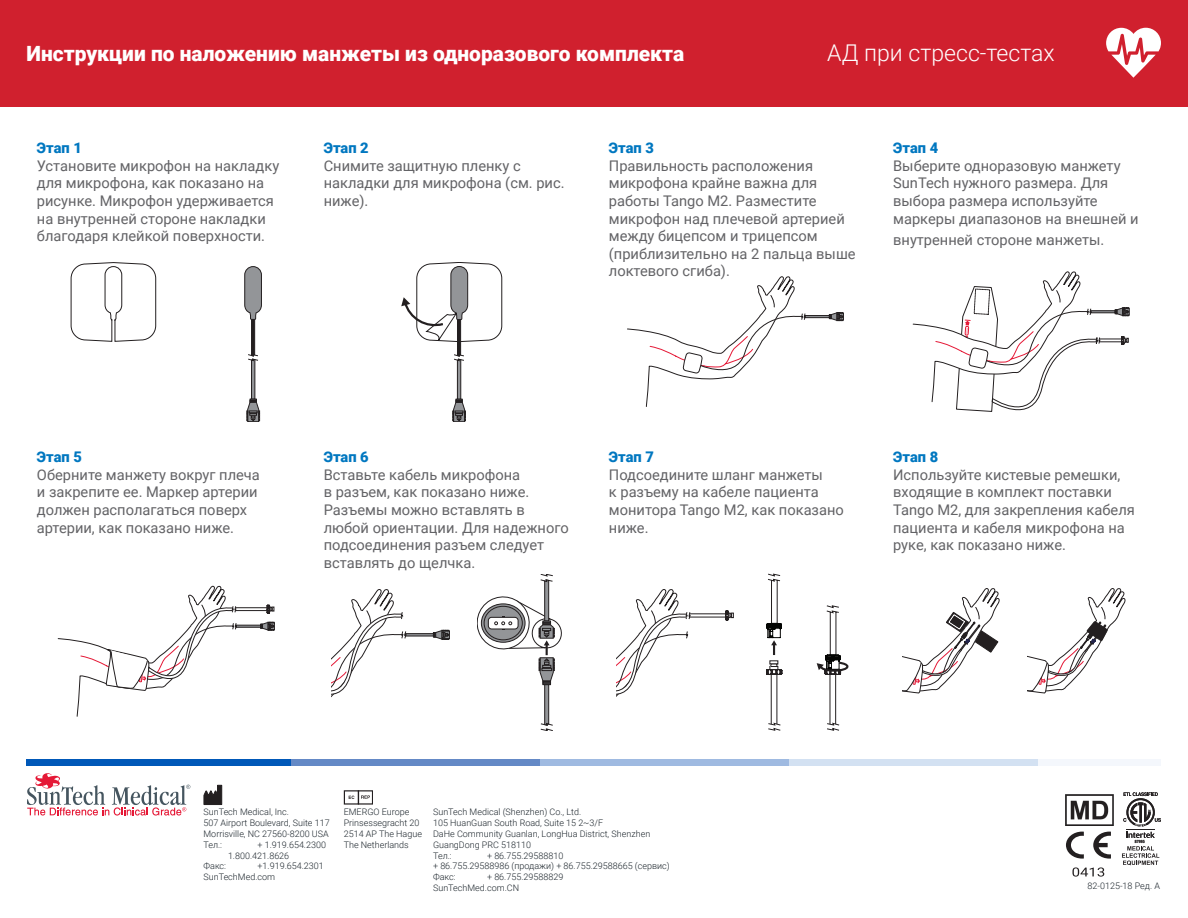
<style>
.page{position:relative;width:1188px;height:918px;background:#fff}
.page>*{position:absolute;margin:0;border:0;box-sizing:border-box;transform-origin:0 0}
.t1{font:300 23.1px "Roboto";color:#fff}
.t2{font:900 21px "Roboto";color:#fff}
.t3{font:14.7px/17.5px "Roboto";color:#636366}
.t4{font:900 14.7px "Roboto";color:#0077c0}
.t5{font:300 9px "Roboto";color:#1b242b}
.t6{font:700 4.35px "Arial Narrow";color:#231f20}
</style>
<div class="page">
<div style="left:0;top:0;width:1188px;height:107px;background:#d0202e"></div>
<svg style="left:1106px;top:28px;width:55px;height:50px"></svg>
<svg style="left:71px;top:262px;width:191px;height:160px"></svg>
<svg style="left:58px;top:586px;width:217px;height:131px"></svg>
<div style="left:417px;top:264px;width:85px;height:76px;border:1px solid #231f20;border-radius:14px"></div>
<svg style="left:401px;top:266px;width:67px;height:156px"></svg>
<svg style="left:627px;top:276px;width:217px;height:131px"></svg>
<svg style="left:913px;top:272px;width:216px;height:140px"></svg>
<svg style="left:902px;top:588px;width:98px;height:106px"></svg>
<svg style="left:1028px;top:588px;width:97px;height:106px"></svg>
<svg style="left:616px;top:589px;width:118px;height:108px"></svg>
<svg style="left:766px;top:574px;width:16px;height:156px"></svg>
<svg style="left:817px;top:605px;width:32px;height:125px"></svg>
<svg style="left:477px;top:574px;width:85px;height:157px"></svg>
<div style="left:485px;top:653px;width:46px;height:81px;background:#fff"></div>
<div style="left:689px;top:624px;width:49px;height:23px;background:#fff"></div>
<svg style="left:332px;top:589px;width:118px;height:108px"></svg>
<div style="left:404px;top:605px;width:49px;height:22px;background:#fff"></div>
<div style="left:26px;top:759px;width:265px;height:7px;background:#0058b8"></div>
<div style="left:291px;top:759px;width:249px;height:7px;background:#6489c6"></div>
<div style="left:540px;top:759px;width:250px;height:7px;background:#9fbae1"></div>
<div style="left:790px;top:759px;width:249px;height:7px;background:#d3e1f2"></div>
<div style="left:1039px;top:759px;width:122px;height:7px;background:#f4f7fc"></div>
<div style="left:358px;top:790px;width:15px;height:15px;border:1px solid #231f20"></div>
<svg style="left:349px;top:796px;width:5px;height:3px"></svg>
<svg style="left:361px;top:795px;width:9px;height:4px"></svg>
<div style="left:344px;top:790px;width:15px;height:15px;border:1px solid #231f20"></div>
<svg style="left:204px;top:785px;width:18px;height:20px"></svg>
<svg style="left:1123px;top:792px;width:38px;height:46px"></svg>
<svg style="left:1122px;top:846px;width:37px;height:19px"></svg>
<svg style="left:27px;top:773px;width:163px;height:43px"></svg>
<svg style="left:1066px;top:832px;width:18px;height:27px"></svg>
<svg style="left:1093px;top:832px;width:18px;height:27px"></svg>
<svg style="left:1072px;top:867px;width:32px;height:10px"></svg>
<img style="left:1065px;top:794px;width:48px;height:31px">
<p class="t2" style="left:26px;top:38px;width:659px">Инструкции по наложению манжеты из одноразового комплекта</p>
<p class="t1" style="left:827px;top:37px;width:229px">АД при стресс-тестах</p>
<p class="t4" style="left:37px;top:138px;width:47px">Этап 1</p>
<p class="t3" style="left:37px;top:156px;width:244px">Установите микрофон на накладку для микрофона, как показано на рисунке. Микрофон удерживается на внутренней стороне накладки благодаря клейкой поверхности.</p>
<p class="t4" style="left:324px;top:138px;width:47px">Этап 2</p>
<p class="t3" style="left:324px;top:156px;width:242px">Снимите защитную пленку с накладки для микрофона (см. рис. ниже).</p>
<p class="t4" style="left:609px;top:138px;width:47px">Этап 3</p>
<p class="t3" style="left:609px;top:156px;width:248px">Правильность расположения микрофона крайне важна для работы Tango M2. Разместите микрофон над плечевой артерией между бицепсом и трицепсом (приблизительно на 2 пальца выше локтевого сгиба).</p>
<p class="t4" style="left:893px;top:138px;width:47px">Этап 4</p>
<p class="t3" style="left:893px;top:156px;width:247px">Выберите одноразовую манжету<br>SunTech нужного размера. Для выбора размера используйте маркеры диапазонов на внешней и</p>
<p class="t3" style="left:893px;top:231px;width:213px">внутренней стороне манжеты.</p>
<p class="t4" style="left:37px;top:447px;width:47px">Этап 5</p>
<p class="t3" style="left:37px;top:465px;width:224px">Оберните манжету вокруг плеча и закрепите ее. Маркер артерии должен располагаться поверх артерии, как показано ниже.</p>
<p class="t4" style="left:324px;top:447px;width:47px">Этап 6</p>
<p class="t3" style="left:324px;top:465px;width:247px">Вставьте кабель микрофона<br>в разъем, как показано ниже.<br>Разъемы можно вставлять в любой ориентации. Для надежного подсоединения разъем следует вставлять до щелчка.</p>
<p class="t4" style="left:609px;top:447px;width:47px">Этап 7</p>
<p class="t3" style="left:609px;top:465px;width:237px">Подсоедините шланг манжеты<br>к разъему на кабеле пациента монитора Tango M2, как показано ниже.</p>
<p class="t4" style="left:893px;top:447px;width:47px">Этап 8</p>
<p class="t3" style="left:893px;top:465px;width:243px">Используйте кистевые ремешки, входящие в комплект поставки<br>Tango M2, для закрепления кабеля пациента и кабеля микрофона на руке, как показано ниже.</p>
<p class="t5" style="left:204px;top:806px;width:87px">SunTech Medical, Inc.</p>
<p class="t5" style="left:204px;top:817px;width:128px">507 Airport Boulevard, Suite 117</p>
<p class="t5" style="left:204px;top:827px;width:127px">Morrisville, NC 27560-8200 USA</p>
<p class="t5" style="left:204px;top:838px;width:20px">Тел.:</p>
<p class="t5" style="left:258px;top:838px;width:70px">+ 1.919.654.2300</p>
<p class="t5" style="left:228px;top:849px;width:63px">1.800.421.8626</p>
<p class="t5" style="left:204px;top:860px;width:24px">Факс:</p>
<p class="t5" style="left:258px;top:860px;width:68px">+1.919.654.2301</p>
<p class="t5" style="left:204px;top:871px;width:73px">SunTechMed.com</p>
<p class="t5" style="left:433px;top:806px;width:150px">SunTech Medical (Shenzhen) Co., Ltd.</p>
<p class="t5" style="left:433px;top:817px;width:172px">105 HuanGuan South Road, Suite 15 2~3/F</p>
<p class="t5" style="left:433px;top:827px;width:219px">DaHe Community Guanlan, LongHua District, Shenzhen</p>
<p class="t5" style="left:433px;top:838px;width:100px">GuangDong PRC 518110</p>
<p class="t5" style="left:433px;top:849px;width:20px">Тел.:</p>
<p class="t5" style="left:487px;top:849px;width:78px">+ 86.755.29588810</p>
<p class="t5" style="left:433px;top:860px;width:238px">+ 86.755.29588986 (продажи) + 86.755.29588665 (сервис)</p>
<p class="t5" style="left:433px;top:871px;width:24px">Факс:</p>
<p class="t5" style="left:487px;top:871px;width:78px">+ 86.755.29588829</p>
<p class="t5" style="left:433px;top:881px;width:88px">SunTechMed.com.CN</p>
<p class="t5" style="left:344px;top:806px;width:67px">EMERGO Europe</p>
<p class="t5" style="left:344px;top:817px;width:77px">Prinsessegracht 20</p>
<p class="t5" style="left:344px;top:827px;width:80px">2514 AP The Hague</p>
<p class="t5" style="left:344px;top:838px;width:67px">The Netherlands</p>
<p class="t6" style="left:1135px;top:838px;width:11px">87995</p>
<p class="t5" style="left:1088px;top:880px;width:74px">82-0125-18 Ред. A</p>
</div>
